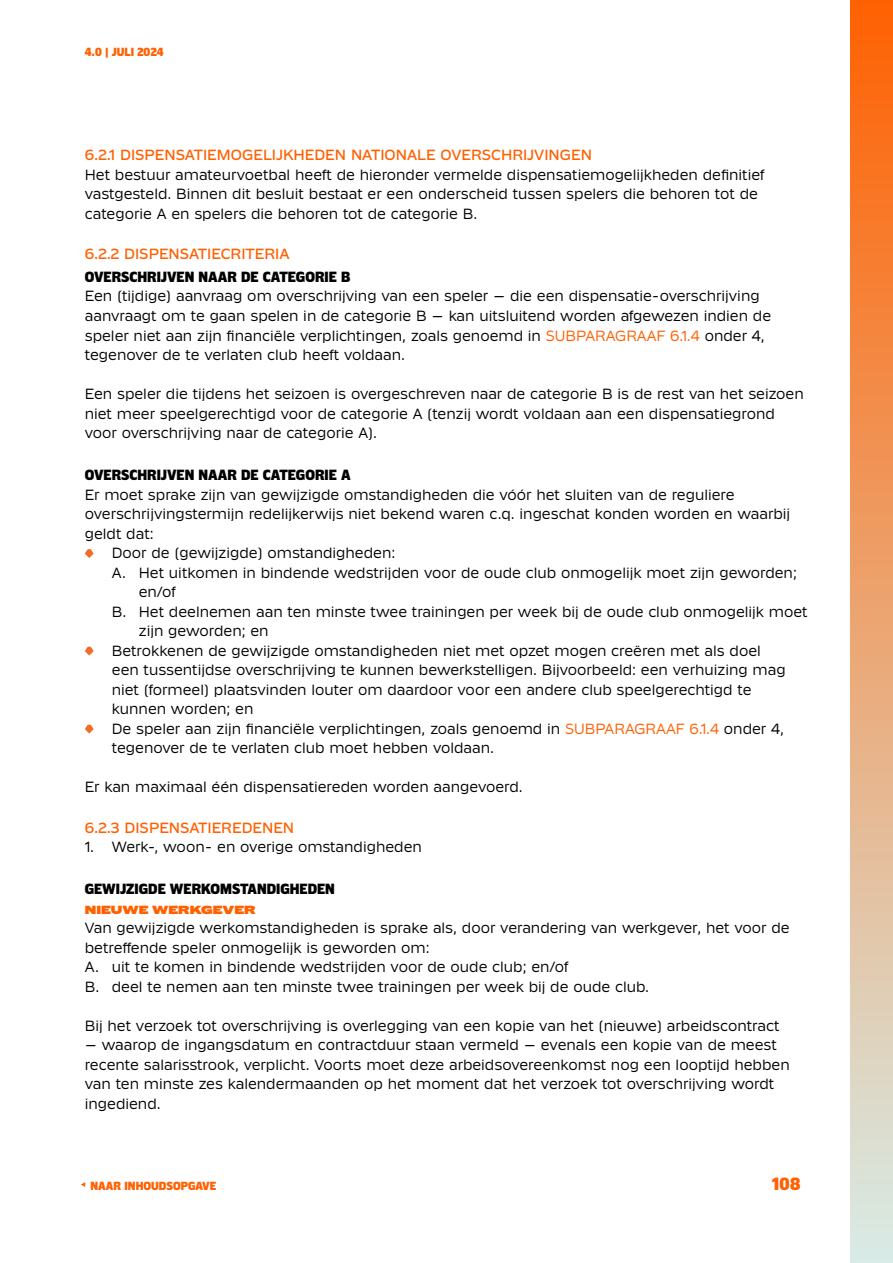
<style>
.page{position:relative;width:893px;height:1263px;background:#fff}
.page>*{position:absolute;margin:0;border:0;box-sizing:border-box;transform-origin:0 0}
.t1{font:700 18px "Klub KNVB072024";color:#ff6000}
.t2{font:15px/19.5px "Klub KNVB092024";color:#000}
.t3{font:500 15px "Klub KNVB092024";color:#ff6000}
.t4{font:700 15px "Klub KNVB072024";color:#000}
.t5{font:700 12px "Klub KNVB072024";color:#ff6000}
.t6{font:700 12px "Klub KNVB112024";color:#ff6000}
.s1{color:#ff6000}
</style>
<div class="page">
<svg style="left:81px;top:1182px;width:4px;height:5px"></svg>
<div style="left:850px;top:0;width:43px;height:1263px;background:linear-gradient(to bottom,#ff6101,#d8ebe6)"></div>
<svg style="left:85px;top:549px;width:9px;height:9px"></svg>
<svg style="left:85px;top:647px;width:9px;height:8px"></svg>
<svg style="left:85px;top:725px;width:9px;height:8px"></svg>
<p class="t5" style="left:85px;top:45px;width:80px">4.0 | JULI 2024</p>
<p class="t3" style="left:85px;top:147px;width:509px">6.2.1 DISPENSATIEMOGELIJKHEDEN NATIONALE OVERSCHRIJVINGEN</p>
<p class="t2" style="left:85px;top:165px;width:681px">Het bestuur amateurvoetbal heeft de hieronder vermelde dispensatiemogelijkheden definitief vastgesteld. Binnen dit besluit bestaat er een onderscheid tussen spelers die behoren tot de categorie A en spelers die behoren tot de categorie B.</p>
<p class="t3" style="left:85px;top:246px;width:206px">6.2.2 DISPENSATIECRITERIA</p>
<p class="t4" style="left:85px;top:268px;width:267px">OVERSCHRIJVEN NAAR DE CATEGORIE B</p>
<p class="t2" style="left:85px;top:286px;width:688px">Een (tijdige) aanvraag om overschrijving van een speler – die een dispensatie-overschrijving aanvraagt om te gaan spelen in de categorie B – kan uitsluitend worden afgewezen indien de speler niet aan zijn financiële verplichtingen, zoals genoemd in <span class="s1">SUBPARAGRAAF 6.1.4</span> onder 4, tegenover de te verlaten club heeft voldaan.</p>
<p class="t2" style="left:85px;top:384px;width:720px">Een speler die tijdens het seizoen is overgeschreven naar de categorie B is de rest van het seizoen niet meer speelgerechtigd voor de categorie A (tenzij wordt voldaan aan een dispensatiegrond voor overschrijving naar de categorie A).</p>
<p class="t4" style="left:85px;top:466px;width:267px">OVERSCHRIJVEN NAAR DE CATEGORIE A</p>
<p class="t2" style="left:85px;top:484px;width:651px">Er moet sprake zijn van gewijzigde omstandigheden die vóór het sluiten van de reguliere</p>
<p class="t2" style="left:85px;top:504px;width:707px">overschrijvingstermijn redelijkerwijs niet bekend waren c.q. ingeschat konden worden en waarbij</p>
<p class="t2" style="left:85px;top:523px;width:70px">geldt dat:</p>
<p class="t2" style="left:112px;top:543px;width:285px">Door de (gewijzigde) omstandigheden:</p>
<p class="t2" style="left:112px;top:562px;width:687px">A. Het uitkomen in bindende wedstrijden voor de oude club onmogelijk moet zijn geworden;</p>
<p class="t2" style="left:139px;top:582px;width:38px">en/of</p>
<p class="t2" style="left:112px;top:601px;width:697px">B. Het deelnemen aan ten minste twee trainingen per week bij de oude club onmogelijk moet</p>
<p class="t2" style="left:139px;top:621px;width:131px">zijn geworden; en</p>
<p class="t2" style="left:112px;top:640px;width:651px">Betrokkenen de gewijzigde omstandigheden niet met opzet mogen creëren met als doel</p>
<p class="t2" style="left:112px;top:660px;width:675px">een tussentijdse overschrijving te kunnen bewerkstelligen. Bijvoorbeeld: een verhuizing mag</p>
<p class="t2" style="left:112px;top:679px;width:641px">niet (formeel) plaatsvinden louter om daardoor voor een andere club speelgerechtigd te</p>
<p class="t2" style="left:112px;top:699px;width:143px">kunnen worden; en</p>
<p class="t2" style="left:112px;top:718px;width:674px">De speler aan zijn financiële verplichtingen, zoals genoemd in <span class="s1">SUBPARAGRAAF 6.1.4</span> onder 4,</p>
<p class="t2" style="left:112px;top:738px;width:384px">tegenover de te verlaten club moet hebben voldaan.</p>
<p class="t2" style="left:85px;top:777px;width:440px">Er kan maximaal één dispensatiereden worden aangevoerd.</p>
<p class="t3" style="left:85px;top:819px;width:211px">6.2.3 DISPENSATIEREDENEN</p>
<p class="t2" style="left:85px;top:837px;width:339px">1. Werk-, woon- en overige omstandigheden</p>
<p class="t4" style="left:85px;top:880px;width:252px">GEWIJZIGDE WERKOMSTANDIGHEDEN</p>
<p class="t6" style="left:85px;top:902px;width:172px">NIEUWE WERKGEVER</p>
<p class="t2" style="left:85px;top:918px;width:706px">Van gewijzigde werkomstandigheden is sprake als, door verandering van werkgever, het voor de betreffende speler onmogelijk is geworden om:<br>A. uit te komen in bindende wedstrijden voor de oude club; en/of<br>B. deel te nemen aan ten minste twee trainingen per week bij de oude club.</p>
<p class="t2" style="left:85px;top:1015px;width:696px">Bij het verzoek tot overschrijving is overlegging van een kopie van het (nieuwe) arbeidscontract</p>
<p class="t2" style="left:85px;top:1035px;width:706px">– waarop de ingangsdatum en contractduur staan vermeld – evenals een kopie van de meest recente salarisstrook, verplicht. Voorts moet deze arbeidsovereenkomst nog een looptijd hebben van ten minste zes kalendermaanden op het moment dat het verzoek tot overschrijving wordt ingediend.</p>
<p class="t5" style="left:91px;top:1179px;width:127px">NAAR INHOUDSOPGAVE</p>
<p class="t1" style="left:772px;top:1173px;width:30px">108</p>
</div>
